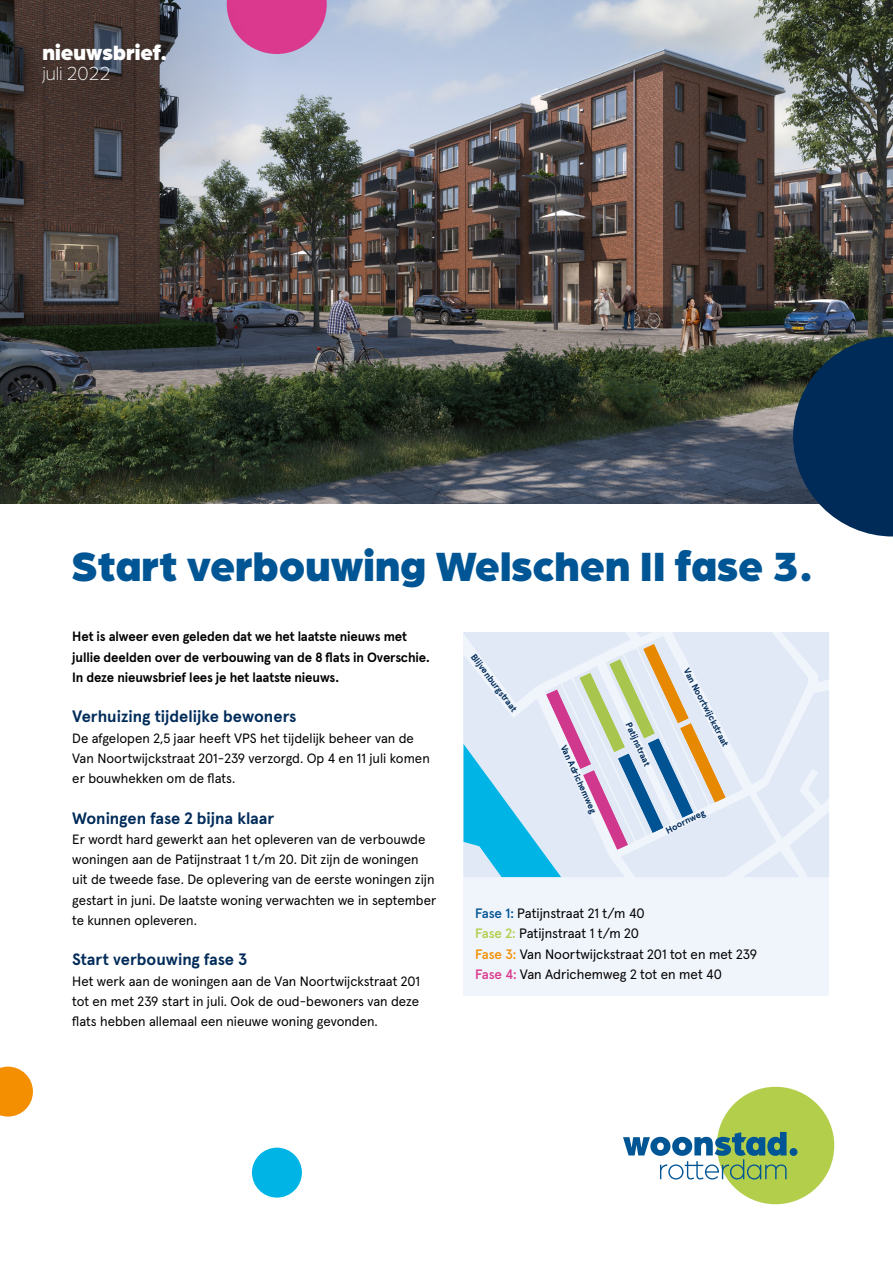
<style>
.page{position:relative;width:893px;height:1263px;background:#fff}
.page>*{position:absolute;margin:0;border:0;box-sizing:border-box;transform-origin:0 0}
.t1{font:900 43.5px "Arboria";color:#005594}
.t2{font:900 21.75px "Arboria";color:#fff}
.t3{font:300 20.25px "Arboria";letter-spacing:-.01em;color:#fff}
.t4{font:700 16.5px "Apercu Pro";color:#002b59}
.t5{font:13.65px/20.4px "Apercu Pro";color:#000}
.t6{font:13.5px/20.2px "Apercu Pro";color:#000}
.t7{font:700 13.5px/20.2px "Apercu Pro";letter-spacing:-.01em;color:#000}
.t8{font:700 9.15px "Apercu Pro";color:#002b59}
.s1{font-weight:500;color:#005594}
.s2{font-weight:500;color:#b3ce4b}
.s3{font-weight:500;color:#f38f00}
.s4{font-weight:500;color:#db398d}
</style>
<div class="page">
<img style="left:0;top:0;width:893px;height:504px">
<div style="left:717px;top:1087px;width:117px;height:117px;background:#b3ce4b;border-radius:50%"></div>
<div style="left:789px;top:1148px;width:8px;height:8px;background:#005594;border-radius:50%"></div>
<svg style="left:623px;top:1132px;width:163px;height:47px"></svg>
<div style="left:252px;top:1148px;width:50px;height:49px;background:#00b5e5;border-radius:50%"></div>
<svg style="left:0;top:1067px;width:33px;height:49px;background:#f4a028"></svg>
<svg style="left:256px;top:0;width:71px;height:54px;background:#d54e99"></svg>
<svg style="left:793px;top:337px;width:100px;height:199px;background:#1e4062"></svg>
<svg style="left:0;top:0;width:256px;height:229px;background:#645c5f"></svg>
<div style="left:463px;top:877px;width:366px;height:119px;background:#f0f4fb"></div>
<svg style="left:463px;top:632px;width:366px;height:245px;background:#cedde8"></svg>
<h2 class="t2" style="left:43px;top:37px;width:126px">nieuwsbrief.</h2>
<h3 class="t3" style="left:43px;top:60px;width:69px">juli 2022</h3>
<h1 class="t1" style="left:71px;top:535px;width:744px">Start verbouwing Welschen II fase 3.</h1>
<p class="t7" style="left:72px;top:626px;width:359px">Het is alweer even geleden dat we het laatste nieuws met jullie deelden over de verbouwing van de 8 flats in Overschie.<br>In deze nieuwsbrief lees je het laatste nieuws.</p>
<p class="t4" style="left:72px;top:704px;width:226px">Verhuizing tijdelijke bewoners</p>
<p class="t6" style="left:72px;top:727px;width:359px">De afgelopen 2,5 jaar heeft VPS het tijdelijk beheer van de<br>Van Noortwijckstraat 201-239 verzorgd. Op 4 en 11 juli komen er bouwhekken om de flats.</p>
<p class="t4" style="left:72px;top:805px;width:204px">Woningen fase 2 bijna klaar</p>
<p class="t6" style="left:72px;top:828px;width:366px">Er wordt hard gewerkt aan het opleveren van de verbouwde woningen aan de Patijnstraat 1 t/m 20. Dit zijn de woningen uit de tweede fase. De oplevering van de eerste woningen zijn gestart in juni. De laatste woning verwachten we in september te kunnen opleveren.</p>
<p class="t4" style="left:72px;top:947px;width:177px">Start verbouwing fase 3</p>
<p class="t6" style="left:72px;top:970px;width:349px;text-align:justify">Het werk aan de woningen aan de Van Noortwijckstraat 201 tot en met 239 start in juli. Ook de oud-bewoners van deze flats hebben allemaal een nieuwe woning gevonden.</p>
<p class="t8" style="left:479px;top:651px;width:71px;rotate:53deg">Blijvenburgstraat</p>
<p class="t8" style="left:570px;top:742px;width:75px;rotate:66deg">Van Adrichemweg</p>
<p class="t8" style="left:635px;top:720px;width:48px;rotate:66deg">Patijnstraat</p>
<p class="t8" style="left:693px;top:665px;width:88px;rotate:63deg">Van Noortwijckstraat</p>
<p class="t8" style="left:663px;top:824px;width:44px;rotate:-26deg">Hoornweg</p>
<p class="t5" style="left:475px;top:902px;width:284px"><span class="s1">Fase 1:</span> Patijnstraat 21 t/m 40<br><span class="s2">Fase 2:</span> Patijnstraat 1 t/m 20<br><span class="s3">Fase 3:</span> Van Noortwijckstraat 201 tot en met 239<br><span class="s4">Fase 4:</span> Van Adrichemweg 2 tot en met 40</p>
</div>
